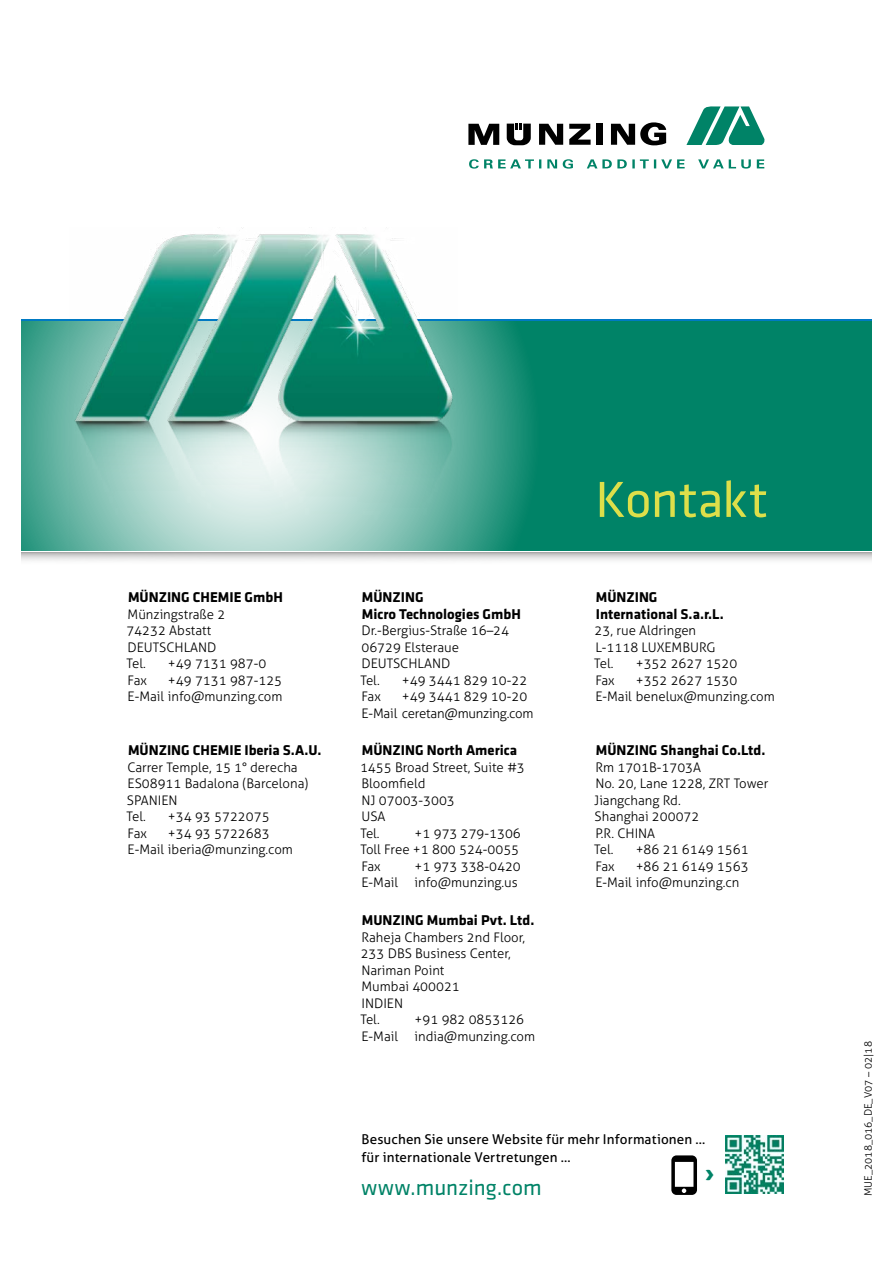
<style>
.page{position:relative;width:893px;height:1263px;background:#fff}
.page>*{position:absolute;margin:0;border:0;box-sizing:border-box;transform-origin:0 0}
.t1{font:52.5px "Klavika";letter-spacing:-.015em;color:#dddf4a}
.t2{font:22.5px "Klavika";color:#008367}
.t3{font:22.5px "Aller Display";color:#008367}
.t4{font:700 14.7px/16.5px "Klavika";color:#000}
.t5{font:13.5px/18px "Aller";letter-spacing:.01em;color:#000}
.t6{font:300 13.2px/16.5px "Aller";color:#000}
.t7{font:300 10.35px "Aller";color:#000}
</style>
<div class="page">
<img style="left:725px;top:1136px;width:58px;height:57px">
<svg style="left:671px;top:1155px;width:26px;height:40px"></svg>
<svg style="left:468px;top:106px;width:297px;height:63px"></svg>
<div style="left:21px;top:321px;width:851px;height:230px;background:#008367"></div>
<svg style="left:21px;top:320px;width:544px;height:231px"></svg>
<svg style="left:21px;top:552px;width:851px;height:9px"></svg>
<hr style="left:21px;top:319px;width:851px;height:1px;background:#007ac3">
<img style="left:69px;top:227px;width:389px;height:324px">
<h1 class="t1" style="left:595px;top:471px;width:174px">Kontakt</h1>
<p class="t4" style="left:128px;top:589px;width:156px">MÜNZING CHEMIE GmbH</p>
<p class="t6" style="left:126px;top:606px;width:100px">Münzingstraße 2<br>74232 Abstatt<br>DEUTSCHLAND<br>Tel.</p>
<p class="t6" style="left:168px;top:655px;width:100px">+49 7131 987-0</p>
<p class="t6" style="left:128px;top:672px;width:21px">Fax</p>
<p class="t6" style="left:128px;top:672px;width:156px;text-align:right">+49 7131 987-125<br>E-Mail info@munzing.com</p>
<p class="t4" style="left:362px;top:589px;width:160px">MÜNZING<br>Micro Technologies GmbH</p>
<p class="t6" style="left:360px;top:622px;width:150px">Dr.-Bergius-Straße 16–24<br>06729 Elsteraue<br>DEUTSCHLAND<br>Tel.</p>
<p class="t6" style="left:402px;top:672px;width:127px">+49 3441 829 10-22</p>
<p class="t6" style="left:361px;top:688px;width:21px">Fax</p>
<p class="t6" style="left:361px;top:688px;width:174px;text-indent:40px">+49 3441 829 10-20<br>E-Mail ceretan@munzing.com</p>
<p class="t4" style="left:128px;top:742px;width:195px">MÜNZING CHEMIE Iberia S.A.U.</p>
<p class="t6" style="left:127px;top:759px;width:183px">Carrer Temple, 15 1° derecha<br>ES08911 Badalona (Barcelona)<br>SPANIEN<br>Tel.</p>
<p class="t6" style="left:168px;top:808px;width:103px">+34 93 5722075</p>
<p class="t6" style="left:128px;top:825px;width:167px;text-indent:40px">+34 93 5722683<br>E-Mail iberia@munzing.com</p>
<p class="t6" style="left:128px;top:825px;width:21px">Fax</p>
<p class="t4" style="left:362px;top:742px;width:157px">MÜNZING North America</p>
<p class="t6" style="left:360px;top:759px;width:166px">1455 Broad Street, Suite #3<br>Bloomfield<br>NJ 07003-3003<br>USA<br>Tel.</p>
<p class="t6" style="left:360px;top:825px;width:162px;text-indent:54px">+1 973 279-1306<br>Toll Free +1 800 524-0055<br>Fax</p>
<p class="t6" style="left:415px;top:858px;width:108px">+1 973 338-0420</p>
<p class="t6" style="left:361px;top:874px;width:38px">E-Mail</p>
<p class="t6" style="left:415px;top:874px;width:105px">info@munzing.us</p>
<p class="t4" style="left:362px;top:912px;width:174px">MUNZING Mumbai Pvt. Ltd.</p>
<p class="t6" style="left:360px;top:929px;width:166px">Raheja Chambers 2nd Floor,<br>233 DBS Business Center,<br>Nariman Point<br>Mumbai 400021<br>INDIEN<br>Tel.</p>
<p class="t6" style="left:415px;top:1011px;width:111px">+91 982 0853126</p>
<p class="t4" style="left:596px;top:589px;width:130px">MÜNZING<br>International S.a.r.L.</p>
<p class="t6" style="left:594px;top:622px;width:123px">23, rue Aldringen<br>L-1118 LUXEMBURG<br>Tel.</p>
<p class="t6" style="left:636px;top:655px;width:103px">+352 2627 1520</p>
<p class="t6" style="left:595px;top:672px;width:181px;text-align:center">+352 2627 1530<br>E-Mail benelux@munzing.com</p>
<p class="t4" style="left:596px;top:742px;width:171px">MÜNZING Shanghai Co.Ltd.</p>
<p class="t6" style="left:594px;top:759px;width:175px">Rm 1701B-1703A<br>No. 20, Lane 1228, ZRT Tower<br>Jiangchang Rd.<br>Shanghai 200072<br>P.R. CHINA<br>Tel.</p>
<p class="t6" style="left:595px;top:672px;width:21px">Fax</p>
<p class="t6" style="left:636px;top:841px;width:114px">+86 21 6149 1561</p>
<p class="t6" style="left:595px;top:858px;width:155px;text-indent:40px">+86 21 6149 1563<br>E-Mail info@munzing.cn</p>
<p class="t6" style="left:595px;top:858px;width:21px">Fax</p>
<p class="t6" style="left:361px;top:1028px;width:38px">E-Mail</p>
<p class="t6" style="left:415px;top:1028px;width:122px">india@munzing.com</p>
<p class="t5" style="left:361px;top:1130px;width:346px">Besuchen Sie unsere Website für mehr Informationen … für internationale Vertretungen …</p>
<h2 class="t2" style="left:361px;top:1175px;width:182px">www.munzing.com</h2>
<h2 class="t3" style="left:705px;top:1159px;width:10px">›</h2>
<p class="t7" style="left:862px;top:1196px;width:156px;rotate:-90deg">MUE_2018_016_DE_V07 – 02|18</p>
</div>
